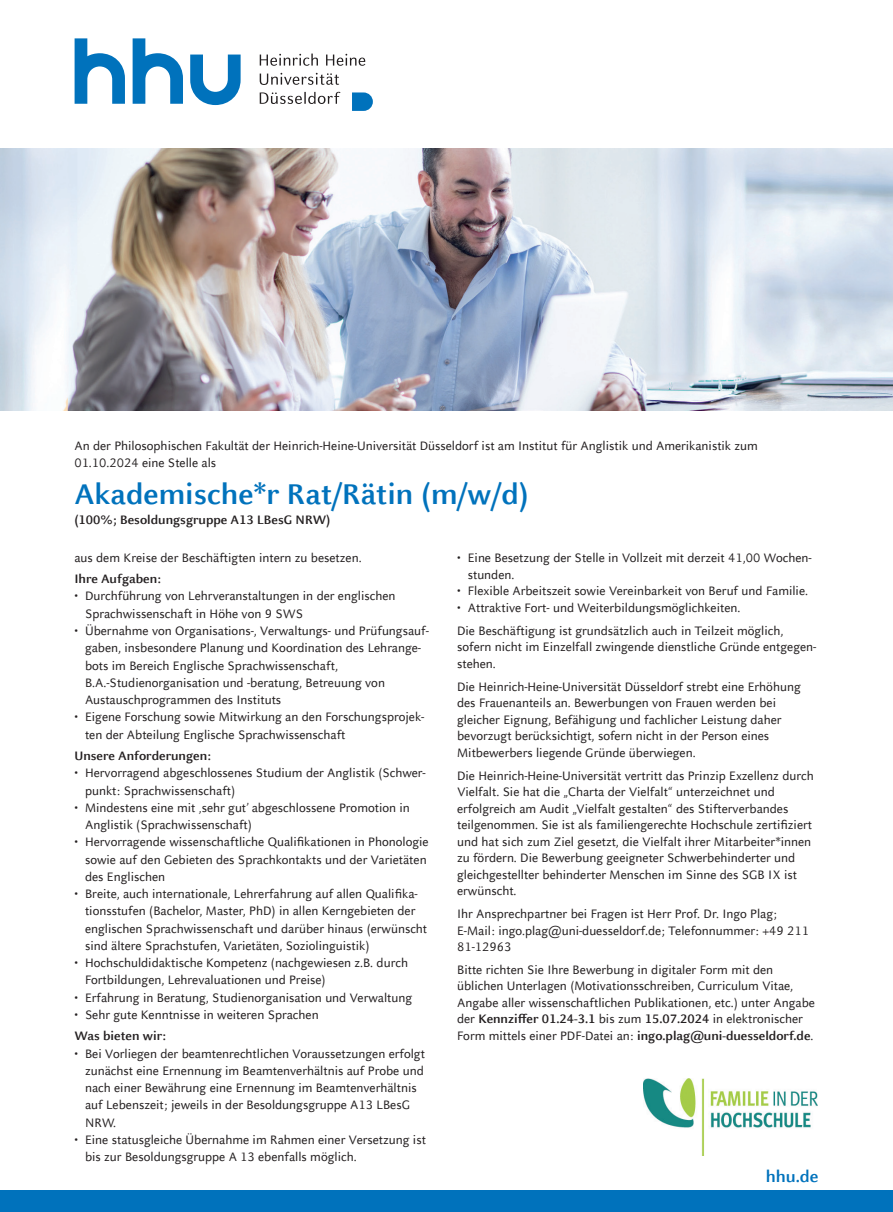
<style>
.page{position:relative;width:893px;height:1212px;background:#fff}
.page>*{position:absolute;margin:0;border:0;box-sizing:border-box;transform-origin:0 0}
.Position{font:700 31.5px "Celeste Sans Offc";color:#0072bc}
.hhu{font:700 18px "Celeste Sans Offc";color:#0072bc}
.Einzug{font:13.5px/17.2px "Celeste Sans Offc";color:#231f20}
.copy{font:13.5px/16.5px "Celeste Sans Offc";color:#231f20}
.hf{font:700 13.5px "Celeste Sans Offc";color:#231f20}
.Subline{font:700 13.5px "Celeste Sans Offc";color:#231f20}
.s1{font-weight:700}
</style>
<div class="page">
<svg style="left:190px;top:55px;width:51px;height:50px"></svg>
<svg style="left:75px;top:38px;width:50px;height:66px"></svg>
<svg style="left:133px;top:38px;width:50px;height:66px"></svg>
<svg style="left:260px;top:92px;width:80px;height:12px"></svg>
<svg style="left:260px;top:73px;width:79px;height:12px"></svg>
<svg style="left:260px;top:54px;width:105px;height:12px"></svg>
<svg style="left:352px;top:92px;width:21px;height:19px"></svg>
<div style="left:0;top:1191px;width:893px;height:21px;background:#0072bc"></div>
<img style="left:0;top:149px;width:893px;height:261px">
<img style="left:643px;top:1078px;width:174px;height:77px">
<p class="copy" style="left:74px;top:438px;width:685px">An der Philosophischen Fakultät der Heinrich-Heine-Universität Düsseldorf ist am Institut für Anglistik und Amerikanistik zum<br>01.10.2024 eine Stelle als</p>
<p class="Position" style="left:74px;top:477px;width:456px">Akademische*r Rat/Rätin (m/w/d)</p>
<p class="Subline" style="left:74px;top:512px;width:258px">(100%; Besoldungsgruppe A13 LBesG NRW)</p>
<p class="copy" style="left:74px;top:550px;width:289px">aus dem Kreise der Beschäftigten intern zu besetzen.</p>
<p class="hf" style="left:74px;top:571px;width:88px">Ihre Aufgaben:</p>
<p class="Einzug" style="left:85px;top:588px;width:312px;text-indent:-11px">• Durchführung von Lehrveranstaltungen in der englischen<br>Sprachwissenschaft in Höhe von 9 SWS</p>
<p class="Einzug" style="left:85px;top:622px;width:345px;text-indent:-11px">• Übernahme von Organisations-, Verwaltungs- und Prüfungsauf&shy;gaben, insbesondere Planung und Koordination des Lehrange&shy;bots im Bereich Englische Sprachwissenschaft, B.A.-Studienorganisation und -beratung, Betreuung von Austauschprogrammen des Instituts</p>
<p class="Einzug" style="left:85px;top:708px;width:341px;text-indent:-11px">• Eigene Forschung sowie Mitwirkung an den Forschungsprojek&shy;ten der Abteilung Englische Sprachwissenschaft</p>
<p class="hf" style="left:74px;top:748px;width:138px">Unsere Anforderungen:</p>
<p class="Einzug" style="left:85px;top:764px;width:342px;text-indent:-11px">• Hervorragend abgeschlossenes Studium der Anglistik (Schwer&shy;punkt: Sprachwissenschaft)</p>
<p class="Einzug" style="left:85px;top:799px;width:326px;text-indent:-11px">• Mindestens eine mit ‚sehr gut’ abgeschlossene Promotion in<br>Anglistik (Sprachwissenschaft)</p>
<p class="Einzug" style="left:85px;top:833px;width:345px;text-indent:-11px">• Hervorragende wissenschaftliche Qualifikationen in Phonologie sowie auf den Gebieten des Sprachkontakts und der Varietäten des Englischen</p>
<p class="Einzug" style="left:85px;top:885px;width:344px;text-indent:-11px">• Breite, auch internationale, Lehrerfahrung auf allen Qualifika&shy;tionsstufen (Bachelor, Master, PhD) in allen Kerngebieten der englischen Sprachwissenschaft und darüber hinaus (erwünscht sind ältere Sprachstufen, Varietäten, Soziolinguistik)</p>
<p class="Einzug" style="left:85px;top:954px;width:324px;text-indent:-11px">• Hochschuldidaktische Kompetenz (nachgewiesen z.B. durch<br>Fortbildungen, Lehrevaluationen und Preise)</p>
<p class="Einzug" style="left:74px;top:989px;width:339px">• Erfahrung in Beratung, Studienorganisation und Verwaltung</p>
<p class="Einzug" style="left:74px;top:1006px;width:246px">• Sehr gute Kenntnisse in weiteren Sprachen</p>
<p class="hf" style="left:74px;top:1028px;width:93px">Was bieten wir:</p>
<p class="Einzug" style="left:85px;top:1045px;width:341px;text-indent:-11px">• Bei Vorliegen der beamtenrechtlichen Voraussetzungen erfolgt zunächst eine Ernennung im Beamtenverhältnis auf Probe und nach einer Bewährung eine Ernennung im Beamtenverhältnis auf Lebenszeit; jeweils in der Besoldungsgruppe A13 LBesG NRW.</p>
<p class="Einzug" style="left:85px;top:1131px;width:342px;text-indent:-11px">• Eine statusgleiche Übernahme im Rahmen einer Versetzung ist bis zur Besoldungsgruppe A 13 ebenfalls möglich.</p>
<p class="Einzug" style="left:468px;top:550px;width:345px;line-height:16.5px;text-indent:-11px">• Eine Besetzung der Stelle in Vollzeit mit derzeit 41,00 Wochen&shy;stunden.</p>
<p class="Einzug" style="left:457px;top:583px;width:352px">• Flexible Arbeitszeit sowie Vereinbarkeit von Beruf und Familie.</p>
<p class="Einzug" style="left:457px;top:599px;width:285px">• Attraktive Fort- und Weiterbildungsmöglichkeiten.</p>
<p class="copy" style="left:457px;top:622px;width:361px">Die Beschäftigung ist grundsätzlich auch in Teilzeit möglich, sofern nicht im Einzelfall zwingende dienstliche Gründe entgegen&shy;stehen.</p>
<p class="copy" style="left:457px;top:678px;width:345px">Die Heinrich-Heine-Universität Düsseldorf strebt eine Erhöhung des Frauenanteils an. Bewerbungen von Frauen werden bei gleicher Eignung, Befähigung und fachlicher Leistung daher bevorzugt berücksichtigt, sofern nicht in der Person eines Mitbewerbers liegende Gründe überwiegen.</p>
<p class="copy" style="left:457px;top:767px;width:358px">Die Heinrich-Heine-Universität vertritt das Prinzip Exzellenz durch Vielfalt. Sie hat die „Charta der Vielfalt“ unterzeichnet und erfolgreich am Audit „Vielfalt gestalten“ des Stifterverbandes teilgenommen. Sie ist als familiengerechte Hochschule zertifiziert und hat sich zum Ziel gesetzt, die Vielfalt ihrer Mitarbeiter*innen zu fördern. Die Bewerbung geeigneter Schwerbehinderter und gleichgestellter behinderter Menschen im Sinne des SGB IX ist erwünscht.</p>
<p class="copy" style="left:457px;top:906px;width:353px">Ihr Ansprechpartner bei Fragen ist Herr Prof. Dr. Ingo Plag;<br>E-Mail: ingo.plag@uni-duesseldorf.de; Telefonnummer: +49 211<br>81-12963</p>
<p class="copy" style="left:457px;top:961px;width:359px">Bitte richten Sie Ihre Bewerbung in digitaler Form mit den üblichen Unterlagen (Motivationsschreiben, Curriculum Vitae, Angabe aller wissenschaftlichen Publikationen, etc.) unter Angabe der <span class="s1">Kennziffer 01.24-3.1</span> bis zum <span class="s1">15.07.2024</span> in elektronischer Form mittels einer PDF-Datei an: <span class="s1">ingo.plag@uni-duesseldorf.de</span>.</p>
<p class="hhu" style="left:766px;top:1166px;width:54px">hhu.de</p>
</div>
